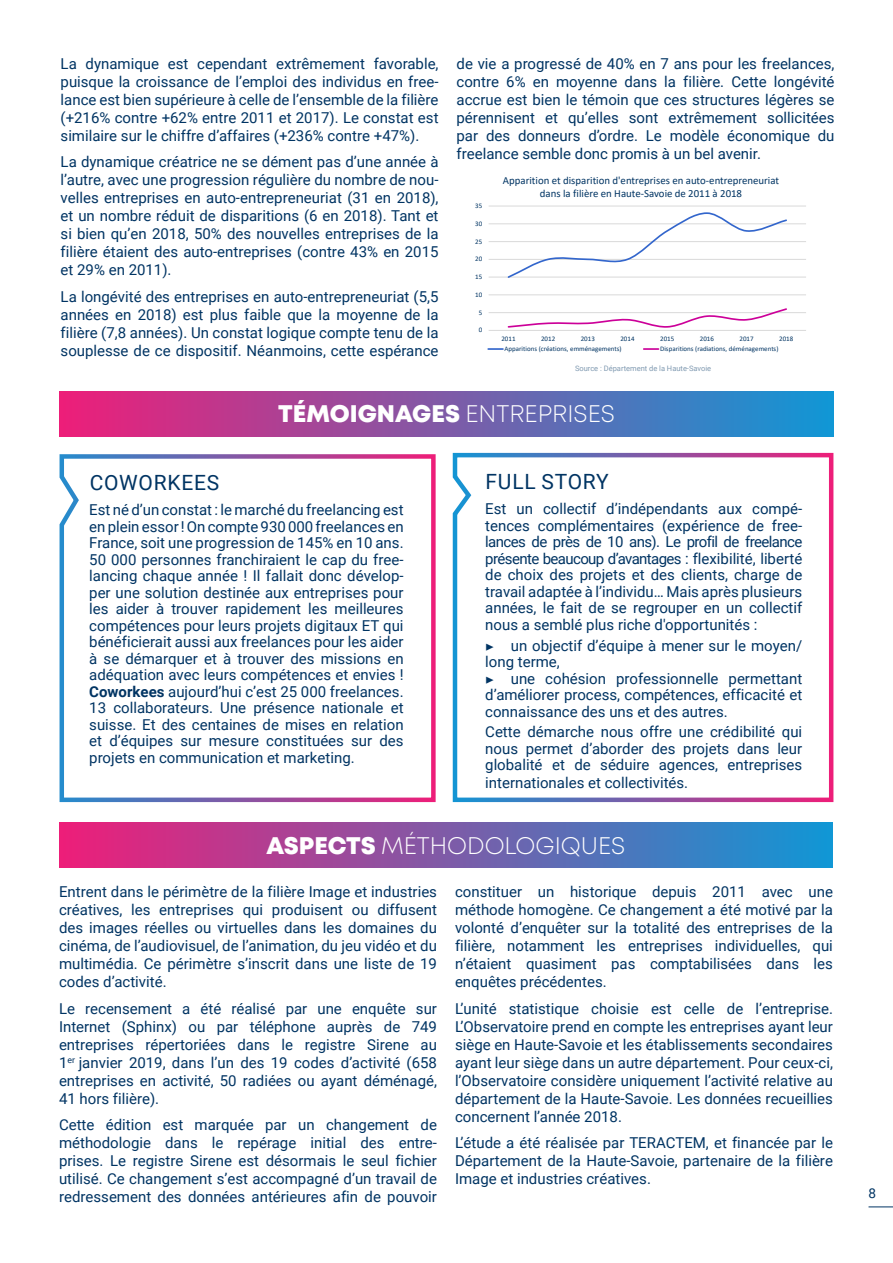
<style>
.page{position:relative;width:893px;height:1263px;background:#fff}
.page>*{position:absolute;margin:0;border:0;box-sizing:border-box;transform-origin:0 0}
.t1{font:800 24px "Mont";color:#fff}
.t2{font:300 24px "Mont";color:#fff}
.t3{font:21px "Roboto";letter-spacing:.035em;color:#003463}
.t4{font:15px/18px "Roboto";color:#003463;text-align:justify}
.t5{font:13.5px "Roboto";color:#003463}
.t6{font:10.8px/13.2px "Calibri";color:#003463;text-align:center}
.t7{font:7.5px "Roboto";color:#809ab1}
.t8{font:6.9px "Calibri";color:#003463}
.s1{font-weight:300}
.s2{font-weight:700}
.s3{font-family:"Minion Pro"}
.s4{font-weight:800}
</style>
<div class="page">
<svg style="left:868px;top:1206px;width:25px;height:1px"></svg>
<div style="left:59px;top:823px;width:774px;height:44px;background:linear-gradient(to right,#ed1e79,#1097d5)"></div>
<div style="left:60px;top:392px;width:773px;height:44px;background:linear-gradient(to right,#ed1e79,#1097d5)"></div>
<svg style="left:59px;top:454px;width:377px;height:349px"></svg>
<svg style="left:452px;top:452px;width:382px;height:351px"></svg>
<hr style="left:489px;top:312px;width:317px;height:1px;background:#d9d9d9">
<hr style="left:489px;top:295px;width:317px;height:1px;background:#d9d9d9">
<hr style="left:489px;top:277px;width:317px;height:1px;background:#d9d9d9">
<hr style="left:489px;top:259px;width:317px;height:1px;background:#d9d9d9">
<hr style="left:489px;top:241px;width:317px;height:1px;background:#d9d9d9">
<hr style="left:489px;top:224px;width:317px;height:1px;background:#d9d9d9">
<hr style="left:489px;top:206px;width:317px;height:1px;background:#d9d9d9">
<hr style="left:489px;top:330px;width:317px;height:1px;background:#d9d9d9">
<svg style="left:506px;top:212px;width:282px;height:66px"></svg>
<svg style="left:507px;top:308px;width:280px;height:20px"></svg>
<svg style="left:488px;top:348px;width:15px;height:2px"></svg>
<svg style="left:644px;top:348px;width:14px;height:2px"></svg>
<p class="t4" style="left:61px;top:54px;width:379px">La dynamique est cependant extrêmement favorable, puisque la croissance de l’emploi des individus en free&shy;lance est bien supérieure à celle de l’ensemble de la filière (+216% contre +62% entre 2011 et 2017). Le constat est similaire sur le chiffre d’affaires (+236% contre +47%).</p>
<p class="t4" style="left:61px;top:152px;width:379px">La dynamique créatrice ne se dément pas d’une année à l’autre, avec une progression régulière du nombre de nou&shy;velles entreprises en auto-entrepreneuriat (31 en 2018), et un nombre réduit de disparitions (6 en 2018). Tant et si bien qu’en 2018, 50% des nouvelles entreprises de la filière étaient des auto-entreprises (contre 43% en 2015 et 29% en 2011).</p>
<p class="t4" style="left:61px;top:287px;width:379px">La longévité des entreprises en auto-entrepreneuriat (5,5 années en 2018) est plus faible que la moyenne de la filière (7,8 années). Un constat logique compte tenu de la souplesse de ce dispositif. Néanmoins, cette espérance</p>
<p class="t4" style="left:457px;top:54px;width:379px">de vie a progressé de 40% en 7 ans pour les freelances, contre 6% en moyenne dans la filière. Cette longévité accrue est bien le témoin que ces structures légères se pérennisent et qu’elles sont extrêmement sollicitées par des donneurs d’ordre. Le modèle économique du freelance semble donc promis à un bel avenir.</p>
<p class="t8" style="left:475px;top:201px;width:9px">35</p>
<p class="t8" style="left:475px;top:219px;width:9px">30</p>
<p class="t8" style="left:475px;top:236px;width:9px">25</p>
<p class="t8" style="left:475px;top:254px;width:9px">20</p>
<p class="t8" style="left:475px;top:272px;width:9px">15</p>
<p class="t8" style="left:475px;top:290px;width:9px">10</p>
<p class="t8" style="left:479px;top:307px;width:5px">5</p>
<p class="t8" style="left:479px;top:325px;width:5px">0</p>
<p class="t6" style="left:503px;top:174px;width:278px">Apparition et disparition d'entreprises en auto-entrepreneuriat dans la filière en Haute-Savoie de 2011 à 2018</p>
<p class="t8" style="left:501px;top:334px;width:16px">2011</p>
<p class="t8" style="left:541px;top:334px;width:16px">2012</p>
<p class="t8" style="left:581px;top:334px;width:16px">2013</p>
<p class="t8" style="left:620px;top:334px;width:16px">2014</p>
<p class="t8" style="left:660px;top:334px;width:16px">2015</p>
<p class="t8" style="left:700px;top:334px;width:16px">2016</p>
<p class="t8" style="left:739px;top:334px;width:16px">2017</p>
<p class="t8" style="left:779px;top:334px;width:16px">2018</p>
<p class="t8" style="left:504px;top:344px;width:119px">Apparitions (créations, emménagements)</p>
<p class="t8" style="left:660px;top:344px;width:120px">Disparitions (radiations, déménagements)</p>
<p class="t7" style="left:575px;top:363px;width:138px">Source : Département de la Haute-Savoie</p>
<p class="t1" style="left:278px;top:397px;width:338px">TÉMOIGNAGES <span class="s1">ENTREPRISES</span></p>
<p class="t3" style="left:90px;top:468px;width:131px">COWORKEES</p>
<p class="t4" style="left:89px;top:501px;width:316px;line-height:16.5px">Est né d’un constat : le marché du freelancing est en plein essor ! On compte 930 000 freelances en France, soit une progression de 145% en 10 ans.<br>50 000 personnes franchiraient le cap du free&shy;lancing chaque année ! Il fallait donc dévelop&shy;per une solution destinée aux entreprises pour les aider à trouver rapidement les meilleures compétences pour leurs projets digitaux ET qui bénéficierait aussi aux freelances pour les aider à se démarquer et à trouver des missions en adéquation avec leurs compétences et envies !<br><span class="s2">Coworkees</span> aujourd’hui c’est 25 000 freelances.<br>13 collaborateurs. Une présence nationale et suisse. Et des centaines de mises en relation et d’équipes sur mesure constituées sur des projets en communication et marketing.</p>
<p class="t3" style="left:486px;top:467px;width:125px">FULL STORY</p>
<p class="t4" style="left:485px;top:500px;width:319px;line-height:16.5px">Est un collectif d’indépendants aux compé&shy;tences complémentaires (expérience de free&shy;lances de près de 10 ans). Le profil de freelance présente beaucoup d’avantages : flexibilité, liberté de choix des projets et des clients, charge de travail adaptée à l’individu… Mais après plusieurs années, le fait de se regrouper en un collectif nous a semblé plus riche d'opportunités :</p>
<p class="t4" style="left:485px;top:636px;width:318px;line-height:16.5px"><span class="s3">▶</span> un objectif d’équipe à mener sur le moyen/ long terme,</p>
<p class="t4" style="left:485px;top:669px;width:318px;line-height:16.5px"><span class="s3">▶</span> une cohésion professionnelle permettant d’améliorer process, compétences, efficacité et connaissance des uns et des autres.</p>
<p class="t4" style="left:485px;top:723px;width:319px;line-height:16.5px">Cette démarche nous offre une crédibilité qui nous permet d’aborder des projets dans leur globalité et de séduire agences, entreprises</p>
<p class="t4" style="left:485px;top:773px;width:204px">internationales et collectivités.</p>
<p class="t2" style="left:267px;top:830px;width:360px"><span class="s4">ASPECTS</span> MÉTHODOLOGIQUES</p>
<p class="t4" style="left:59px;top:882px;width:379px">Entrent dans le périmètre de la filière Image et industries créatives, les entreprises qui produisent ou diffusent des images réelles ou virtuelles dans les domaines du cinéma, de l’audiovisuel, de l’animation, du jeu vidéo et du multimédia. Ce périmètre s’inscrit dans une liste de 19 codes d’activité.</p>
<p class="t4" style="left:59px;top:999px;width:379px">Le recensement a été réalisé par une enquête sur Internet (Sphinx) ou par téléphone auprès de 749 entreprises répertoriées dans le registre Sirene au 1<sup>er</sup> janvier 2019, dans l’un des 19 codes d’activité (658 entreprises en activité, 50 radiées ou ayant déménagé, 41 hors filière).</p>
<p class="t4" style="left:59px;top:1115px;width:379px">Cette édition est marquée par un changement de méthodologie dans le repérage initial des entre&shy;prises. Le registre Sirene est désormais le seul fichier utilisé. Ce changement s’est accompagné d’un travail de redressement des données antérieures afin de pouvoir</p>
<p class="t4" style="left:455px;top:882px;width:379px">constituer un historique depuis 2011 avec une méthode homogène. Ce changement a été motivé par la volonté d’enquêter sur la totalité des entreprises de la filière, notamment les entreprises individuelles, qui n’étaient quasiment pas comptabilisées dans les enquêtes précédentes.</p>
<p class="t4" style="left:455px;top:999px;width:379px">L’unité statistique choisie est celle de l’entreprise.<br>L’Observatoire prend en compte les entreprises ayant leur siège en Haute-Savoie et les établissements secondaires ayant leur siège dans un autre département. Pour ceux-ci, l’Observatoire considère uniquement l’activité relative au département de la Haute-Savoie. Les données recueillies concernent l’année 2018.</p>
<p class="t4" style="left:455px;top:1133px;width:379px">L’étude a été réalisée par TERACTEM, et financée par le Département de la Haute-Savoie, partenaire de la filière Image et industries créatives.</p>
<p class="t5" style="left:868px;top:1184px;width:9px">8</p>
</div>
